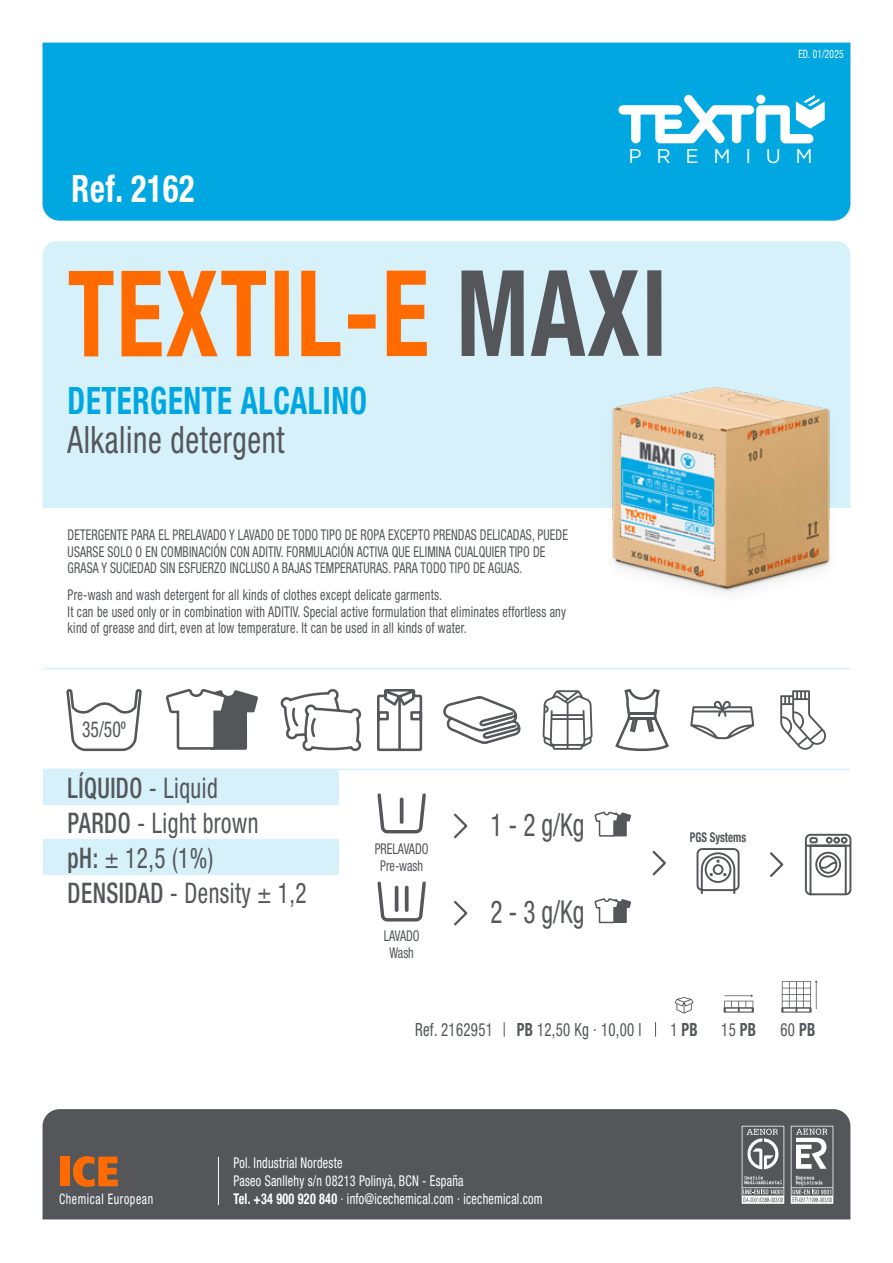
<style>
.page{position:relative;width:893px;height:1263px;background:#fff}
.page>*{position:absolute;margin:0;border:0;box-sizing:border-box;transform-origin:0 0}
.t1{font:700 condensed 119.7px "Helvetica Neue LT Pro";letter-spacing:.02em;color:#ff6b00;scale:.82 1}
.t2{font:700 condensed 37.8px "Helvetica Neue LT Pro";letter-spacing:.02em;color:#00a7e1;scale:.82 1}
.t3{font:condensed 37.8px "Helvetica Neue LT Pro";letter-spacing:.02em;color:#54565a;scale:.82 1}
.t4{font:700 condensed 37.8px "Helvetica Neue LT Pro";letter-spacing:.02em;color:#fff;scale:.85 1}
.t5{font:condensed 31.5px "Helvetica Neue LT Pro";color:#54565a;scale:.8 1}
.t6{font:condensed 28.35px/35.2px "Helvetica Neue LT Pro";letter-spacing:.02em;color:#54565a;scale:.82 1}
.t7{font:condensed 22.05px "Helvetica Neue LT Pro";color:#54565a;scale:.8 1}
.t8{font:19.95px "Gotham";letter-spacing:.735em;color:#fff}
.t9{font:condensed 18.15px "Helvetica Neue LT Pro";letter-spacing:.02em;color:#54565a;scale:.82 1}
.t10{font:700 condensed 18.15px "Helvetica Neue LT Pro";color:#54565a;scale:.82 1}
.t11{font:condensed 14.85px/16.5px "Helvetica Neue LT Pro";letter-spacing:.01em;color:#54565a;text-align:center;scale:.82 1}
.t12{font:condensed 14.85px/16.5px "Helvetica Neue LT Pro";letter-spacing:.01em;color:#54565a;scale:.81 1}
.t13{font:condensed 14.85px/18px "Helvetica Neue LT Pro";letter-spacing:.02em;color:#fff;scale:.82 1}
.t14{font:condensed 14.4px "Helvetica Neue LT Pro";letter-spacing:.05em;color:#fff;scale:.82 1}
.t15{font:700 condensed 13.5px "Helvetica Neue LT Pro";color:#54565a;scale:.8 1}
.t16{font:condensed 11.55px "Helvetica Neue LT Pro";letter-spacing:.015em;color:#fff;scale:.82 1}
.s1{color:#54565a}
.s2{font-weight:500}
.s3{font-weight:700}
.s4{font-weight:400}
</style>
<div class="page">
<div style="left:43px;top:839px;width:295px;height:35px;background:#d6f1fa"></div>
<div style="left:43px;top:769px;width:295px;height:35px;background:#d6f1fa"></div>
<div style="left:43px;top:43px;width:807px;height:178px;background:#00a7e1"></div>
<div style="left:43px;top:241px;width:807px;height:267px;background:#d6f1fa"></div>
<svg style="left:724px;top:994px;width:30px;height:19px"></svg>
<svg style="left:781px;top:980px;width:36px;height:33px"></svg>
<svg style="left:675px;top:997px;width:18px;height:16px"></svg>
<svg style="left:504px;top:1022px;width:1px;height:14px"></svg>
<svg style="left:655px;top:1022px;width:1px;height:14px"></svg>
<svg style="left:543px;top:690px;width:50px;height:60px"></svg>
<svg style="left:165px;top:689px;width:93px;height:61px"></svg>
<svg style="left:377px;top:689px;width:46px;height:63px"></svg>
<hr style="left:398px;top:696px;width:3px;height:52px;background:#54565a">
<svg style="left:615px;top:688px;width:54px;height:64px"></svg>
<svg style="left:66px;top:689px;width:76px;height:63px"></svg>
<svg style="left:280px;top:689px;width:82px;height:63px"></svg>
<svg style="left:690px;top:701px;width:64px;height:38px"></svg>
<svg style="left:780px;top:690px;width:46px;height:60px"></svg>
<svg style="left:443px;top:696px;width:78px;height:48px"></svg>
<svg style="left:454px;top:813px;width:14px;height:26px"></svg>
<svg style="left:454px;top:901px;width:14px;height:25px"></svg>
<svg style="left:377px;top:793px;width:49px;height:40px"></svg>
<svg style="left:400px;top:797px;width:4px;height:27px"></svg>
<svg style="left:377px;top:881px;width:49px;height:40px"></svg>
<hr style="left:395px;top:886px;width:3px;height:26px;background:#54565a;border-radius:2px">
<svg style="left:405px;top:886px;width:4px;height:26px"></svg>
<svg style="left:652px;top:850px;width:14px;height:26px"></svg>
<svg style="left:594px;top:811px;width:37px;height:26px"></svg>
<svg style="left:594px;top:898px;width:37px;height:26px"></svg>
<svg style="left:770px;top:852px;width:14px;height:25px"></svg>
<svg style="left:804px;top:833px;width:48px;height:63px"></svg>
<hr style="left:845px;top:846px;width:2px;height:48px;background:#54565a">
<svg style="left:696px;top:848px;width:44px;height:46px"></svg>
<svg style="left:618px;top:94px;width:207px;height:49px"></svg>
<img style="left:607px;top:331px;width:228px;height:261px">
<hr style="left:43px;top:769px;width:807px;height:1px;background:#d6f1fa">
<hr style="left:43px;top:668px;width:807px;height:1px;background:#d6f1fa">
<div style="left:43px;top:1109px;width:807px;height:110px;background:#54565a"></div>
<svg style="left:791px;top:1126px;width:42px;height:78px"></svg>
<svg style="left:742px;top:1126px;width:42px;height:78px;background:#888a8d"></svg>
<div style="left:60px;top:1157px;width:9px;height:29px;background:#ff6b00"></div>
<svg style="left:73px;top:1156px;width:45px;height:31px"></svg>
<hr style="left:218px;top:1157px;width:1px;height:48px;background:#fff">
<p class="t16" style="left:798px;top:47px;width:57px">ED. 01/2025</p>
<h2 class="t4" style="left:72px;top:165px;width:146px">Ref. 2162</h2>
<h3 class="t8" style="left:629px;top:143px;width:186px">PREMIUM</h3>
<h1 class="t1" style="left:68px;top:241px;width:732px">TEXTIL-E <span class="s1">MAXI</span></h1>
<h2 class="t2" style="left:68px;top:377px;width:367px">DETERGENTE ALCALINO</h2>
<h2 class="t3" style="left:68px;top:417px;width:266px">Alkaline detergent</h2>
<p class="t12" style="left:68px;top:526px;width:619px">DETERGENTE PARA EL PRELAVADO Y LAVADO DE TODO TIPO DE ROPA EXCEPTO PRENDAS DELICADAS, PUEDE<br>USARSE SOLO O EN COMBINACIÓN CON ADITIV. FORMULACIÓN ACTIVA QUE ELIMINA CUALQUIER TIPO DE<br>GRASA Y SUCIEDAD SIN ESFUERZO INCLUSO A BAJAS TEMPERATURAS. PARA TODO TIPO DE AGUAS.</p>
<p class="t11" style="left:68px;top:586px;width:609px;text-align:left">Pre-wash and wash detergent for all kinds of clothes except delicate garments.<br>It can be used only or in combination with ADITIV. Special active formulation that eliminates effortless any kind of grease and dirt, even at low temperature. It can be used in all kinds of water.</p>
<h3 class="t7" style="left:82px;top:716px;width:56px">35/50º</h3>
<h3 class="t6" style="left:68px;top:770px;width:293px"><span class="s2">LÍQUIDO</span> - Liquid<br><span class="s2">PARDO</span> - Light brown<br><span class="s2">pH:</span> ± 12,5 (1%)<br><span class="s2">DENSIDAD</span> - Density ± 1,2</h3>
<p class="t11" style="left:375px;top:840px;width:67px">PRELAVADO<br>Pre-wash</p>
<p class="t11" style="left:384px;top:928px;width:45px">LAVADO<br>Wash</p>
<h3 class="t5" style="left:490px;top:807px;width:119px">1 - 2 g/Kg</h3>
<h3 class="t5" style="left:490px;top:894px;width:119px">2 - 3 g/Kg</h3>
<p class="t15" style="left:690px;top:829px;width:72px">PGS Systems</p>
<p class="t9" style="left:415px;top:1019px;width:96px">Ref. 2162951</p>
<p class="t9" style="left:517px;top:1019px;width:154px"><span class="s3">PB</span> 12,50 Kg · 10,00 l</p>
<p class="t10" style="left:670px;top:1018px;width:35px"><span class="s4">1</span> PB</p>
<p class="t9" style="left:721px;top:1019px;width:44px">15 <span class="s3">PB</span></p>
<p class="t9" style="left:780px;top:1019px;width:44px">60 <span class="s3">PB</span></p>
<p class="t14" style="left:59px;top:1190px;width:116px">Chemical European</p>
<p class="t13" style="left:234px;top:1153px;width:378px">Pol. Industrial Nordeste<br>Paseo Sanllehy s/n 08213 Polinyà, BCN - España<br><span class="s3">Tel. +34 900 920 840</span> · info@icechemical.com · icechemical.com</p>
</div>
